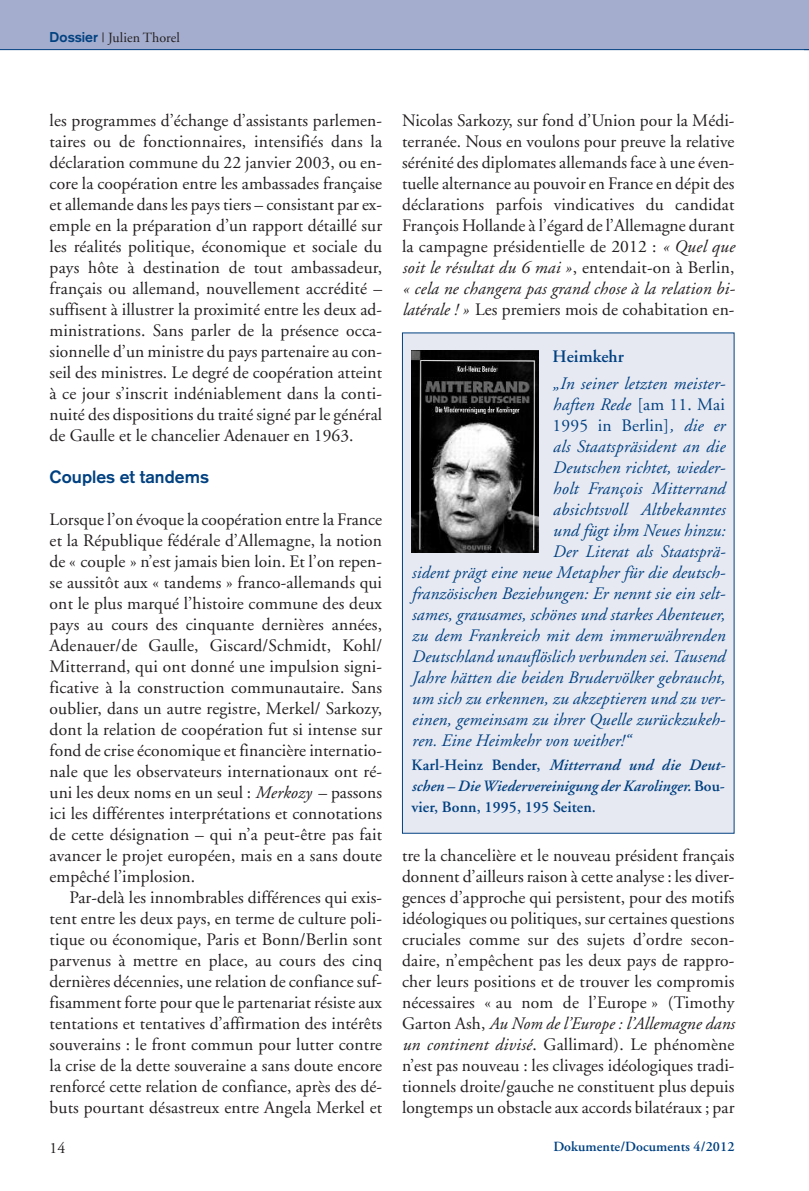
<style>
.page{position:relative;width:809px;height:1191px;background:#fff}
.page>*{position:absolute;margin:0;border:0;box-sizing:border-box;transform-origin:0 0}
.t1{font:17.5px/21px "Adobe Garamond";letter-spacing:.005em;color:#231f20;text-align:justify}
.t2{font:italic 17.5px "Adobe Garamond";letter-spacing:.005em;color:#014181}
.t3{font:17.5px "Adobe Garamond";letter-spacing:.01em;color:#014181}
.t4{font:700 17.5px "Akzidenz Grotesk";letter-spacing:.005em;color:#014181}
.t5{font:600 17.5px "Adobe Garamond";letter-spacing:.005em;color:#014181}
.t6{font:italic 600 15.75px/21px "Adobe Garamond";color:#014181;text-align:justify}
.t7{font:15.75px "Adobe Garamond";color:#231f20}
.t8{font:600 14px "Adobe Garamond";letter-spacing:.005em;color:#014181}
.t9{font:14px "Adobe Garamond";letter-spacing:.005em;color:#231f20}
.s1{font-family:"Akzidenz Grotesk";font-weight:700;color:#014181}
.s2{font-style:italic}
.s3{font-style:normal}
</style>
<div class="page">
<div style="left:0;top:0;width:809px;height:50px;background:#a4adcd"></div>
<hr style="left:0;top:49px;width:809px;height:1px;background:#014181">
<div style="left:403px;top:333px;width:330px;height:500px;background:#e7e9f2"></div>
<img style="left:412px;top:350px;width:126px;height:202px">
<p class="t9" style="left:50px;top:32px;width:132px"><span class="s1">Dossier</span> | Julien Thorel</p>
<p class="t1" style="left:50px;top:111px;width:334px">les programmes d’échange d’assistants parlemen&shy;taires ou de fonctionnaires, intensifiés dans la déclaration commune du 22 janvier 2003, ou en&shy;core la coopération entre les ambassades française et allemande dans les pays tiers – consistant par ex&shy;emple en la préparation d’un rapport détaillé sur les réalités politique, économique et sociale du pays hôte à destination de tout ambassadeur, français ou allemand, nouvellement accrédité – suffisent à illustrer la proximité entre les deux ad&shy;ministrations. Sans parler de la présence occa&shy;sionnelle d’un ministre du pays partenaire au con&shy;seil des ministres. Le degré de coopération atteint à ce jour s’inscrit indéniablement dans la conti&shy;nuité des dispositions du traité signé par le général de Gaulle et le chancelier Adenauer en 1963.</p>
<p class="t4" style="left:50px;top:471px;width:161px">Couples et tandems</p>
<p class="t1" style="left:50px;top:510px;width:334px">Lorsque l’on évoque la coopération entre la France et la République fédérale d’Allemagne, la notion de « couple » n’est jamais bien loin. Et l’on repen&shy;se aussitôt aux « tandems » franco-allemands qui ont le plus marqué l’histoire commune des deux pays au cours des cinquante dernières années, Adenauer/de Gaulle, Giscard/Schmidt, Kohl/ Mitterrand, qui ont donné une impulsion signi&shy;ficative à la construction communautaire. Sans oublier, dans un autre registre, Merkel/ Sarkozy, dont la relation de coopération fut si intense sur fond de crise économique et financière internatio&shy;nale que les observateurs internationaux ont ré&shy;uni les deux noms en un seul : <span class="s2">Merkozy</span> – passons ici les différentes interprétations et connotations de cette désignation – qui n’a peut-être pas fait avancer le projet européen, mais en a sans doute empêché l’implosion.</p>
<p class="t1" style="left:50px;top:888px;width:334px;text-indent:20px">Par-delà les innombrables différences qui exis&shy;tent entre les deux pays, en terme de culture poli&shy;tique ou économique, Paris et Bonn/Berlin sont parvenus à mettre en place, au cours des cinq dernières décennies, une relation de confiance suf&shy;fisamment forte pour que le partenariat résiste aux tentations et tentatives d’affirmation des intérêts souverains : le front commun pour lutter contre la crise de la dette souveraine a sans doute encore renforcé cette relation de confiance, après des dé&shy;buts pourtant désastreux entre Angela Merkel et</p>
<p class="t1" style="left:402px;top:111px;width:335px">Nicolas Sarkozy, sur fond d’Union pour la Médi&shy;terranée. Nous en voulons pour preuve la relative sérénité des diplomates allemands face à une éven&shy;tuelle alternance au pouvoir en France en dépit des déclarations parfois vindicatives du candidat François Hollande à l’égard de l’Allemagne durant la campagne présidentielle de 2012 : <span class="s2">« Quel que soit le résultat du 6 mai »</span>, entendait-on à Berlin, <span class="s2">« cela ne changera pas grand chose à la relation bi&shy;latérale ! »</span> Les premiers mois de cohabitation en-</p>
<p class="t5" style="left:552px;top:350px;width:73px">Heimkehr</p>
<p class="t2" style="left:552px;top:376px;width:174px">„In seiner letzten meister-</p>
<p class="t2" style="left:552px;top:397px;width:174px">haften Rede <span class="s3">[am 11. Mai</span></p>
<p class="t3" style="left:552px;top:418px;width:174px">1995 in Berlin]<span class="s2">, die er</span></p>
<p class="t2" style="left:552px;top:439px;width:174px">als Staatspräsident an die</p>
<p class="t2" style="left:552px;top:460px;width:174px">Deutschen richtet, wieder-</p>
<p class="t2" style="left:552px;top:481px;width:174px">holt François Mitterrand</p>
<p class="t2" style="left:552px;top:502px;width:174px">absichtsvoll Altbekanntes</p>
<p class="t2" style="left:552px;top:523px;width:174px">und fügt ihm Neues hinzu:</p>
<p class="t2" style="left:552px;top:544px;width:174px">Der Literat als Staatsprä-</p>
<p class="t2" style="left:411px;top:565px;width:315px">sident prägt eine neue Metapher für die deutsch-</p>
<p class="t2" style="left:411px;top:586px;width:315px">französischen Beziehungen: Er nennt sie ein selt-</p>
<p class="t2" style="left:411px;top:607px;width:315px">sames, grausames, schönes und starkes Abenteuer,</p>
<p class="t2" style="left:411px;top:628px;width:315px">zu dem Frankreich mit dem immerwährenden</p>
<p class="t2" style="left:411px;top:649px;width:315px">Deutschland unauflöslich verbunden sei.Tausend</p>
<p class="t2" style="left:411px;top:670px;width:315px">Jahre hätten die beiden Brudervölker gebraucht,</p>
<p class="t2" style="left:411px;top:691px;width:315px">um sich zu erkennen, zu akzeptieren und zu ver-</p>
<p class="t2" style="left:411px;top:712px;width:315px">einen, gemeinsam zu ihrer Quelle zurückzukeh-</p>
<p class="t2" style="left:411px;top:733px;width:220px">ren. Eine Heimkehr von weither!“</p>
<p class="t6" style="left:411px;top:756px;width:315px"><span class="s3">Karl-Heinz Bender,</span> Mitterrand und die Deut&shy;schen – DieWiedervereinigung der Karolinger. <span class="s3">Bou&shy;vier, Bonn, 1995, 195 Seiten.</span></p>
<p class="t1" style="left:402px;top:846px;width:334px">tre la chancelière et le nouveau président français donnent d’ailleurs raison à cette analyse : les diver&shy;gences d’approche qui persistent, pour des motifs idéologiques ou politiques, sur certaines questions cruciales comme sur des sujets d’ordre secon&shy;daire, n’empêchent pas les deux pays de rappro&shy;cher leurs positions et de trouver les compromis nécessaires « au nom de l’Europe » (Timothy Garton Ash, <span class="s2">Au Nom de l’Europe : l’Allemagne dans un continent divisé</span>. Gallimard). Le phénomène n’est pas nouveau : les clivages idéologiques tradi&shy;tionnels droite/gauche ne constituent plus depuis longtemps un obstacle aux accords bilatéraux ; par</p>
<p class="t7" style="left:50px;top:1141px;width:17px">14</p>
<p class="t8" style="left:553px;top:1141px;width:183px">Dokumente/Documents 4/2012</p>
</div>
